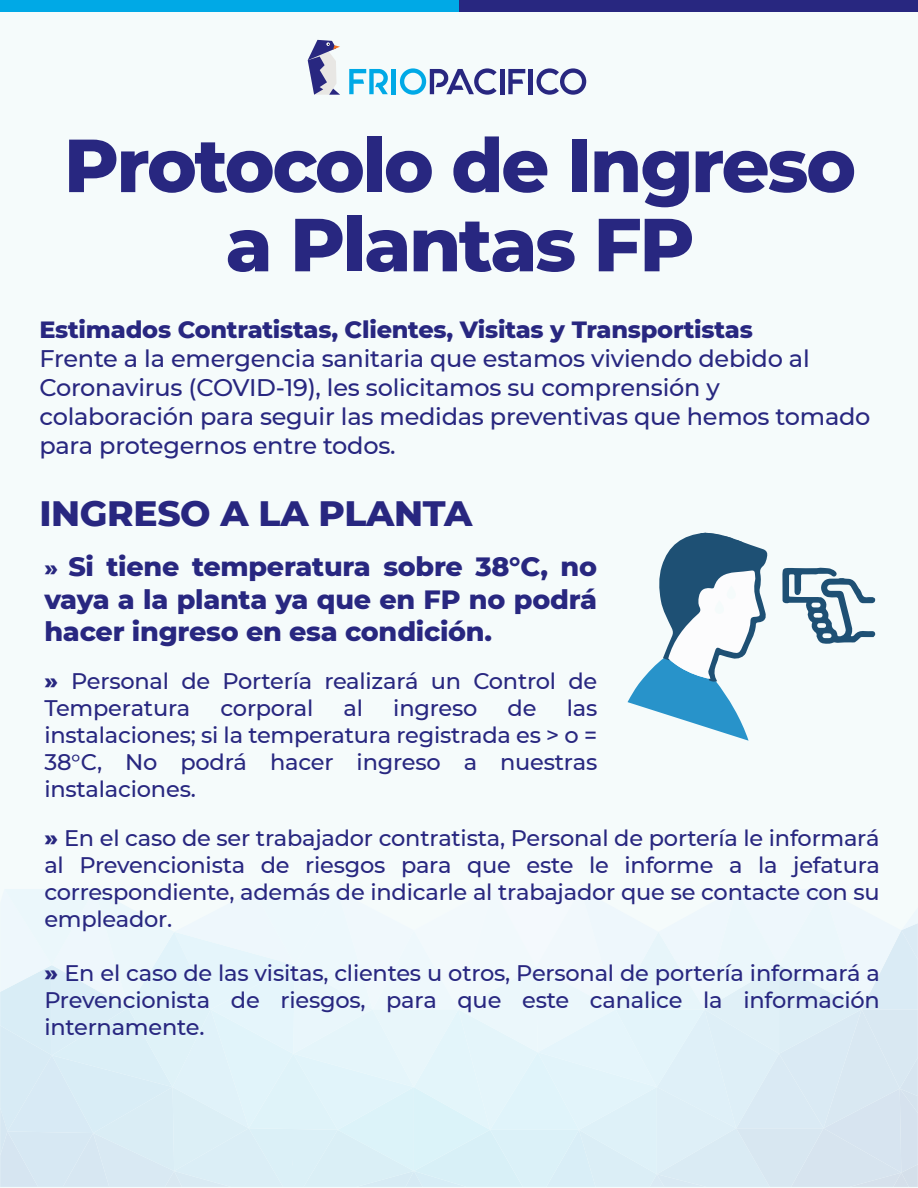
<style>
.page{position:relative;width:918px;height:1188px;background:#f5fbfb}
.page>*{position:absolute;margin:0;border:0;box-sizing:border-box;transform-origin:0 0}
.t1{font:800 75px "Montserrat";letter-spacing:-.03em;color:#282780}
.t2{font:800 36px "Montserrat";letter-spacing:-.01em;color:#282780}
.t3{font:800 27px/32.4px "Montserrat";letter-spacing:-.01em;color:#282780;text-align:justify}
.t4{font:500 24px/28.8px "Montserrat";letter-spacing:-.01em;color:#282780}
.t5{font:800 24px "Montserrat";letter-spacing:-.01em;color:#282780}
.t6{font:500 22.5px/27px "Montserrat";letter-spacing:-.01em;color:#282780;text-align:justify}
.s1{font-size:22.5px}
.s2{font-weight:800}
</style>
<div class="page">
<svg style="left:0;top:923px;width:918px;height:264px"></svg>
<svg style="left:349px;top:69px;width:39px;height:25px"></svg>
<hr style="left:392px;top:69px;width:4px;height:25px;background:#00a9e6">
<svg style="left:400px;top:68px;width:97px;height:27px"></svg>
<hr style="left:500px;top:69px;width:4px;height:25px;background:#282780">
<svg style="left:508px;top:69px;width:17px;height:25px"></svg>
<hr style="left:529px;top:69px;width:4px;height:25px;background:#282780">
<svg style="left:537px;top:68px;width:49px;height:27px"></svg>
<svg style="left:308px;top:40px;width:32px;height:55px"></svg>
<div style="left:0;top:0;width:459px;height:11px;background:#00a9e6"></div>
<div style="left:459px;top:0;width:459px;height:11px;background:#282780"></div>
<svg style="left:782px;top:568px;width:93px;height:76px"></svg>
<svg style="left:628px;top:532px;width:140px;height:209px"></svg>
<h1 class="t1" style="left:64px;top:111px;width:794px">Protocolo de Ingreso</h1>
<h1 class="t1" style="left:226px;top:190px;width:471px">a Plantas FP</h1>
<p class="t5" style="left:39px;top:312px;width:715px">Estimados Contratistas, Clientes, Visitas y Transportistas</p>
<p class="t4" style="left:39px;top:343px;width:833px">Frente a la emergencia sanitaria que estamos viviendo debido al Coronavirus (COVID-19), les solicitamos su comprensión y colaboración para seguir las medidas preventivas que hemos tomado para protegernos entre todos.</p>
<h2 class="t2" style="left:39px;top:486px;width:434px">INGRESO A LA PLANTA</h2>
<p class="t3" style="left:44px;top:549px;width:554px"><span class="s1">»</span> Si tiene temperatura sobre 38°C, no vaya a la planta ya que en FP no podrá hacer ingreso en esa condición.</p>
<p class="t6" style="left:44px;top:666px;width:554px"><span class="s2">»</span> Personal de Portería realizará un Control de<br>Temperatura</p>
<p class="t6" style="left:221px;top:693px;width:94px">corporal</p>
<p class="t6" style="left:344px;top:693px;width:21px">al</p>
<p class="t6" style="left:393px;top:693px;width:86px">ingreso</p>
<p class="t6" style="left:508px;top:693px;width:30px">de</p>
<p class="t6" style="left:44px;top:693px;width:554px;text-indent:522px">las instalaciones; si la temperatura registrada es &gt; o = 38°C, No podrá hacer ingreso a nuestras instalaciones.</p>
<p class="t6" style="left:44px;top:824px;width:837px"><span class="s2">»</span> En el caso de ser trabajador contratista, Personal de portería le informará al Prevencionista de riesgos para que este le informe a la jefatura correspondiente, además de indicarle al trabajador que se contacte con su empleador.</p>
<p class="t6" style="left:44px;top:959px;width:837px"><span class="s2">»</span> En el caso de las visitas, clientes u otros, Personal de portería informará a Prevencionista de riesgos, para que este canalice la información internamente.</p>
</div>
